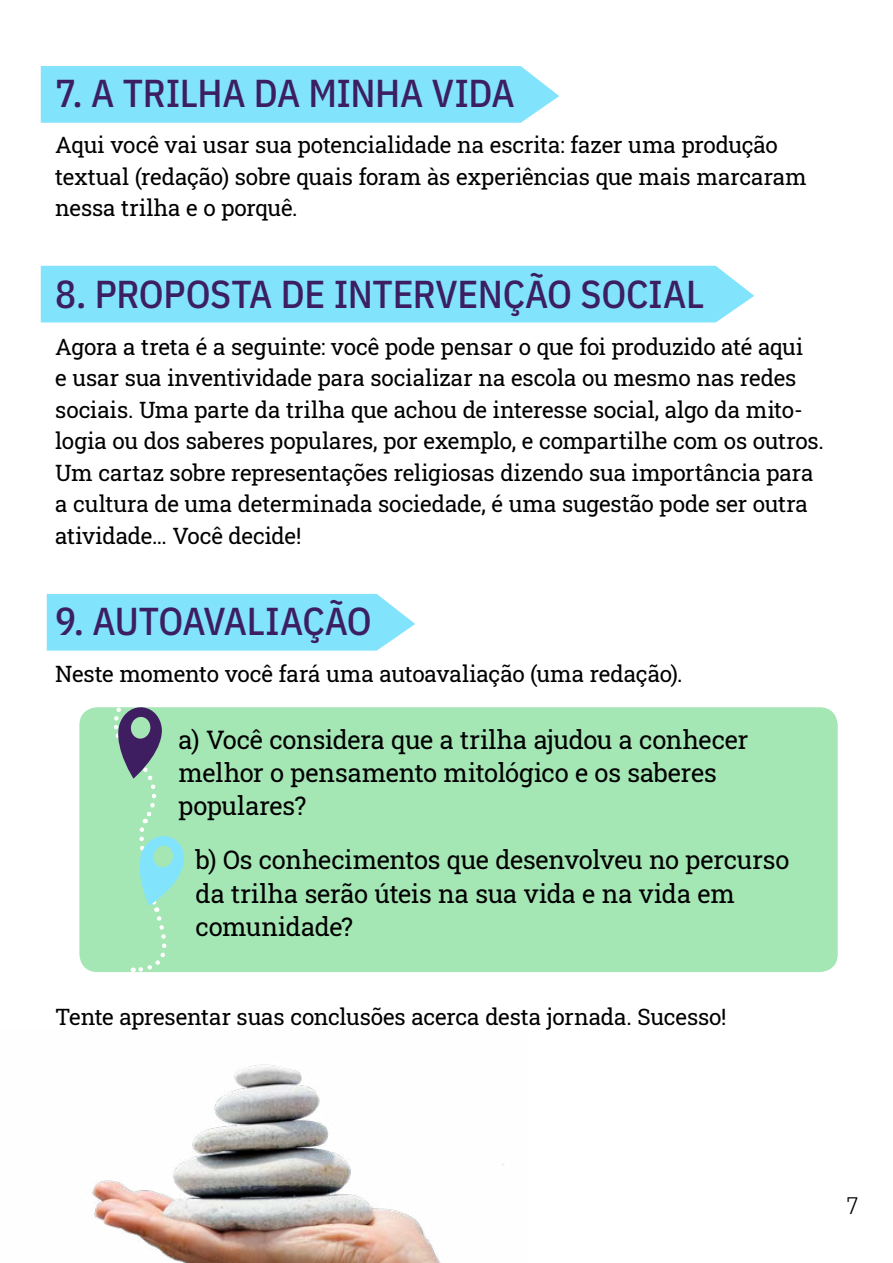
<style>
.page{position:relative;width:893px;height:1263px;background:#fff}
.page>*{position:absolute;margin:0;border:0;box-sizing:border-box;transform-origin:0 0}
.Etapa{font:500 39px "IBM Plex Sans Cond";letter-spacing:-.01em;color:#3c1f63}
.Auto_avaliacao{font:25.5px/33.2px "Roboto Slab";letter-spacing:-.01em;color:#000}
.t1{font:300 24px "IBM Plex Sans Cond";color:#000}
.Texto_normal{font:22.5px/31.5px "Roboto Slab";letter-spacing:-.005em;color:#000}
</style>
<div class="page">
<img style="left:91px;top:1064px;width:413px;height:199px">
<div style="left:79px;top:707px;width:759px;height:265px;background:#a5e6b5;border-radius:18px"></div>
<svg style="left:112px;top:707px;width:72px;height:265px"></svg>
<div style="left:41px;top:266px;width:713px;height:56px;background:#82e3fd"></div>
<svg style="left:47px;top:594px;width:368px;height:57px;background:#89e4fd"></svg>
<div style="left:41px;top:66px;width:518px;height:57px;background:#82e3fd"></div>
<p class="Etapa" style="left:55px;top:63px;width:461px">7. A TRILHA DA MINHA VIDA</p>
<p class="Texto_normal" style="left:55px;top:129px;width:753px">Aqui você vai usar sua potencialidade na escrita: fazer uma produção textual (redação) sobre quais foram às experiências que mais marcaram nessa trilha e o porquê.</p>
<p class="Etapa" style="left:55px;top:264px;width:651px">8. PROPOSTA DE INTERVENÇÃO SOCIAL</p>
<p class="Texto_normal" style="left:55px;top:330px;width:770px">Agora a treta é a seguinte: você pode pensar o que foi produzido até aqui<br>e usar sua inventividade para socializar na escola ou mesmo nas redes sociais. Uma parte da trilha que achou de interesse social, algo da mito&shy;logia ou dos saberes populares, por exemplo, e compartilhe com os outros.<br>Um cartaz sobre representações religiosas dizendo sua importância para a cultura de uma determinada sociedade, é uma sugestão pode ser outra atividade... Você decide!</p>
<p class="Etapa" style="left:55px;top:591px;width:318px">9. AUTOAVALIAÇÃO</p>
<p class="Texto_normal" style="left:55px;top:657px;width:629px">Neste momento você fará uma autoavaliação (uma redação).</p>
<p class="Auto_avaliacao" style="left:179px;top:722px;width:571px">a) Você considera que a trilha ajudou a conhecer melhor o pensamento mitológico e os saberes populares?</p>
<p class="Auto_avaliacao" style="left:196px;top:843px;width:595px">b) Os conhecimentos que desenvolveu no percurso da trilha serão úteis na sua vida e na vida em comunidade?</p>
<p class="Texto_normal" style="left:55px;top:1000px;width:673px">Tente apresentar suas conclusões acerca desta jornada. Sucesso!</p>
<p class="t1" style="left:846px;top:1187px;width:14px">7</p>
</div>
